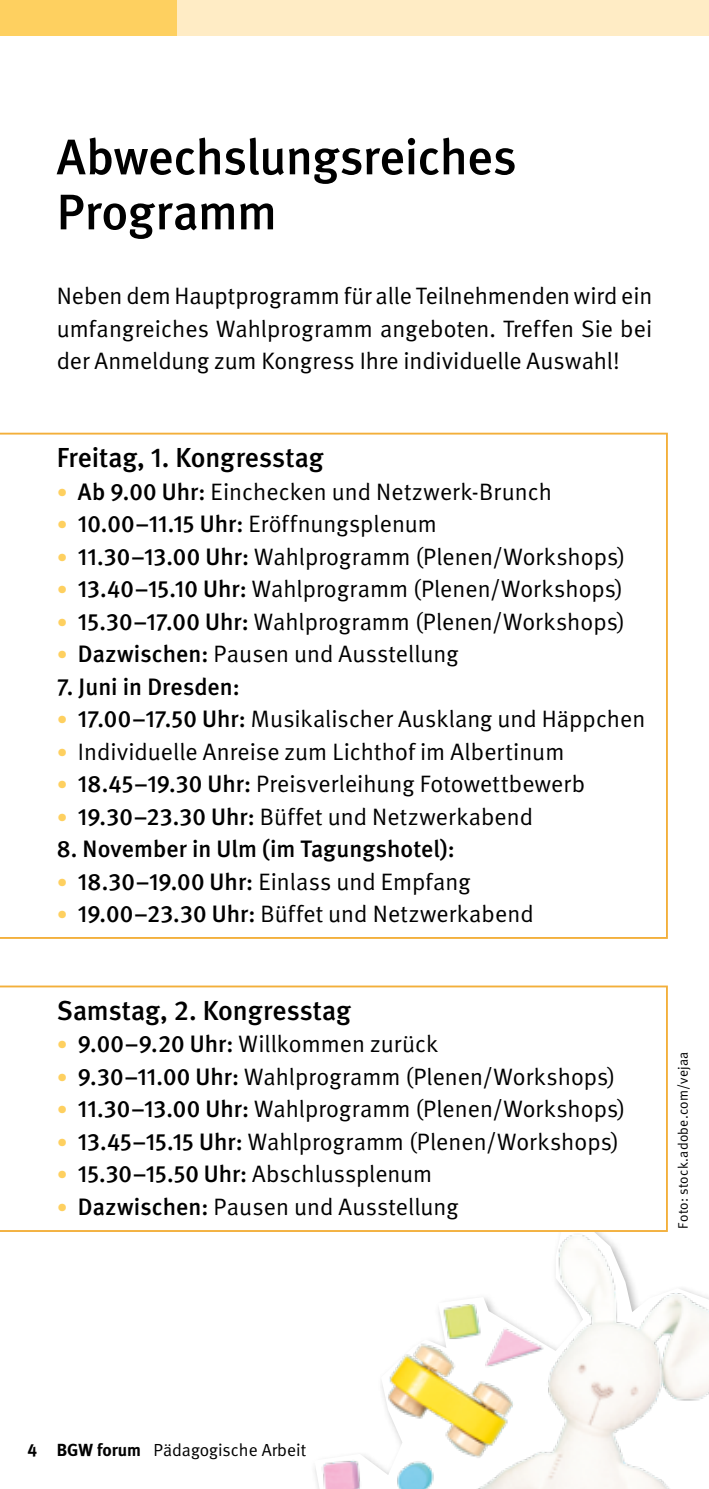
<style>
.page{position:relative;width:709px;height:1489px;background:#fff}
.page>*{position:absolute;margin:0;border:0;box-sizing:border-box;transform-origin:0 0}
.t1{font:500 50px/55px "DGUV Meta";letter-spacing:-.01em;color:#000}
.t2{font:500 27.5px "DGUV Meta";color:#000}
.t3{font:23.75px/32.5px "DGUV Meta";letter-spacing:.005em;color:#000;text-align:justify}
.t4{font:500 23.75px "DGUV Meta";color:#000}
.t5{font:17.5px "DGUV Meta";color:#000}
.t6{font:13.75px "DGUV Meta";letter-spacing:.02em;color:#000}
.s1{font-size:21.25px;color:#fed060}
.s2{font-weight:500}
.s3{font-weight:400;font-size:21.25px;color:#fed060}
.s4{font-weight:400}
.s5{font-weight:700}
</style>
<div class="page">
<img style="left:223px;top:1231px;width:486px;height:257px">
<svg style="left:0;top:985px;width:668px;height:246px"></svg>
<svg style="left:0;top:432px;width:668px;height:506px"></svg>
<div style="left:0;top:0;width:709px;height:35px;background:#ffecc5"></div>
<div style="left:0;top:0;width:177px;height:35px;background:#fed060"></div>
<h1 class="t1" style="left:57px;top:131px;width:461px">Abwechslungsreiches<br>Programm</h1>
<p class="t3" style="left:57px;top:280px;width:597px">Neben dem Hauptprogramm für alle Teilnehmenden wird ein umfangreiches Wahlprogramm angeboten. Treffen Sie bei der Anmeldung zum Kongress Ihre individuelle Auswahl!</p>
<p class="t2" style="left:57px;top:441px;width:268px">Freitag, 1. Kongresstag</p>
<p class="t3" style="left:57px;top:475px;width:496px"><span class="s1">•</span> <span class="s2">Ab 9.00 Uhr:</span> Einchecken und Netzwerk-Brunch</p>
<p class="t3" style="left:57px;top:508px;width:382px"><span class="s1">•</span> <span class="s2">10.00–11.15 Uhr:</span> Eröffnungsplenum</p>
<p class="t3" style="left:57px;top:540px;width:570px"><span class="s1">•</span> <span class="s2">11.30–13.00 Uhr:</span> Wahlprogramm (Plenen/Workshops)</p>
<p class="t3" style="left:57px;top:573px;width:568px"><span class="s1">•</span> <span class="s2">13.40–15.10 Uhr:</span> Wahlprogramm (Plenen/Workshops)</p>
<p class="t3" style="left:57px;top:605px;width:569px"><span class="s1">•</span> <span class="s2">15.30–17.00 Uhr:</span> Wahlprogramm (Plenen/Workshops)</p>
<p class="t3" style="left:57px;top:638px;width:403px"><span class="s1">•</span> <span class="s2">Dazwischen:</span> Pausen und Ausstellung</p>
<p class="t4" style="left:57px;top:672px;width:185px">7. Juni in Dresden:</p>
<p class="t3" style="left:57px;top:703px;width:590px"><span class="s1">•</span> <span class="s2">17.00–17.50 Uhr:</span> Musikalischer Ausklang und Häppchen</p>
<p class="t3" style="left:57px;top:735px;width:509px"><span class="s1">•</span> Individuelle Anreise zum Lichthof im Albertinum</p>
<p class="t3" style="left:57px;top:768px;width:530px"><span class="s1">•</span> <span class="s2">18.45–19.30 Uhr:</span> Preisverleihung Fotowettbewerb</p>
<p class="t3" style="left:57px;top:800px;width:478px"><span class="s1">•</span> <span class="s2">19.30–23.30 Uhr:</span> Büffet und Netzwerkabend</p>
<p class="t4" style="left:57px;top:835px;width:399px">8. November in Ulm (im Tagungshotel):</p>
<p class="t3" style="left:57px;top:865px;width:415px"><span class="s1">•</span> <span class="s2">18.30–19.00 Uhr:</span> Einlass und Empfang</p>
<p class="t3" style="left:57px;top:898px;width:478px"><span class="s1">•</span> <span class="s2">19.00–23.30 Uhr:</span> Büffet und Netzwerkabend</p>
<p class="t2" style="left:57px;top:994px;width:296px">Samstag, 2. Kongresstag</p>
<p class="t3" style="left:57px;top:1028px;width:383px"><span class="s1">•</span> <span class="s2">9.00–9.20 Uhr:</span> Willkommen zurück</p>
<p class="t3" style="left:57px;top:1060px;width:560px"><span class="s1">•</span> <span class="s2">9.30–11.00 Uhr:</span> Wahlprogramm (Plenen/Workshops)</p>
<p class="t3" style="left:57px;top:1093px;width:570px"><span class="s1">•</span> <span class="s2">11.30–13.00 Uhr:</span> Wahlprogramm (Plenen/Workshops)</p>
<p class="t3" style="left:57px;top:1125px;width:563px"><span class="s1">•</span> <span class="s2">13.45–15.15 Uhr:</span> Wahlprogramm (Plenen/Workshops)</p>
<p class="t4" style="left:57px;top:1160px;width:377px"><span class="s3">•</span> 15.30–15.50 Uhr: <span class="s4">Abschlussplenum</span></p>
<p class="t3" style="left:57px;top:1190px;width:403px"><span class="s1">•</span> <span class="s2">Dazwischen:</span> Pausen und Ausstellung</p>
<p class="t6" style="left:675px;top:1228px;width:179px;rotate:-90deg">Foto: stock.adobe.com/vejaa</p>
<p class="t5" style="left:28px;top:1439px;width:280px"><span class="s5">4 BGW forum</span> Pädagogische Arbeit</p>
</div>
